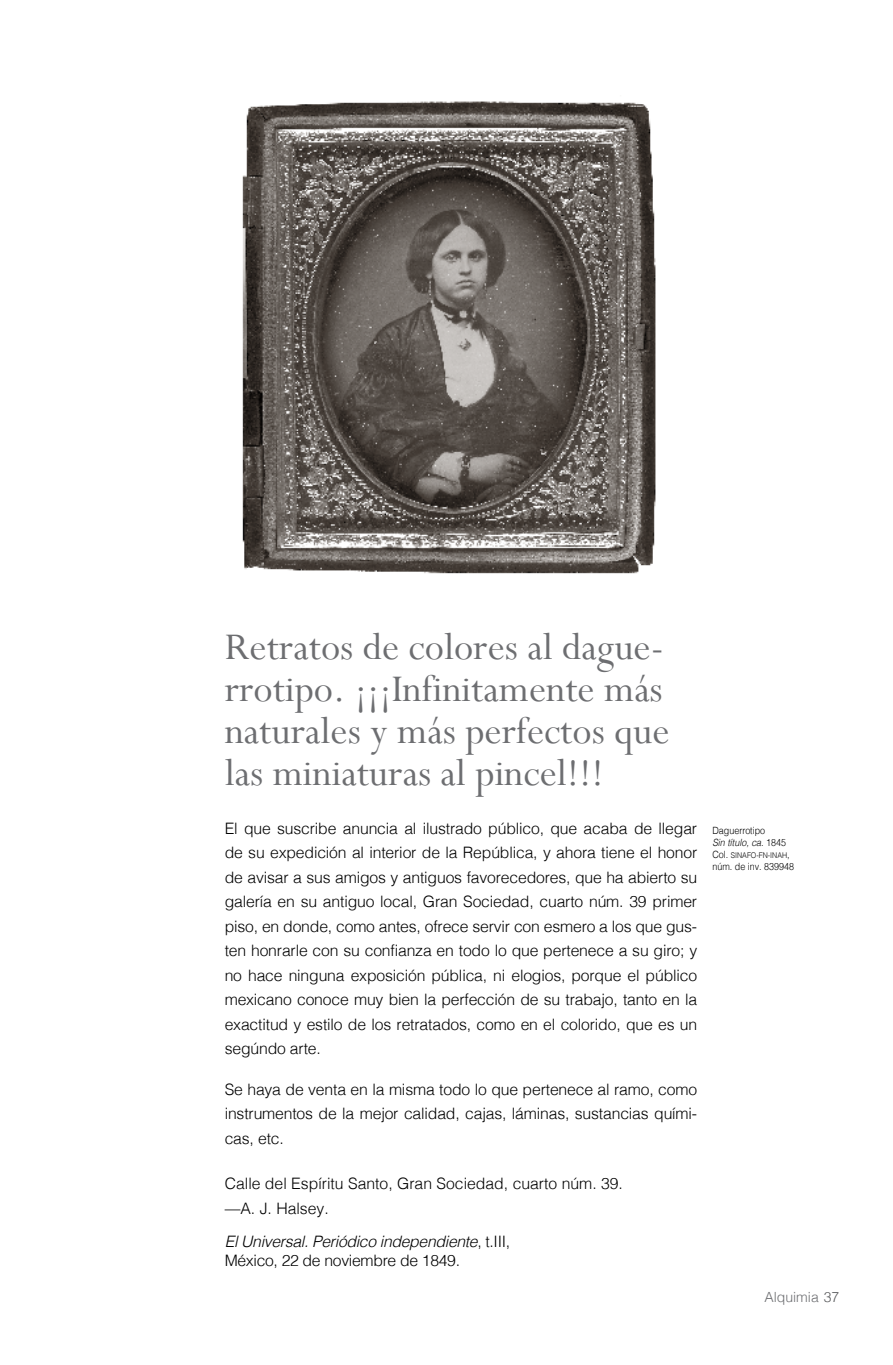
<style>
.page{position:relative;width:893px;height:1365px;background:#fff}
.page>*{position:absolute;margin:0;border:0;box-sizing:border-box;transform-origin:0 0}
.t1{font:42px/42px "Perpetua";color:#6d6e71}
.t2{font:300 15.75px/24.5px "Helvetica";letter-spacing:-.01em;color:#000;text-align:justify}
.t3{font:italic 300 15.75px/19.2px "Helvetica";letter-spacing:-.02em;color:#000}
.t4{font:300 14px "Helvetica";color:#6d6e71}
.t5{font:300 9.97px/11.9px "Helvetica";color:#000;scale:.9 1}
.t6{font:300 7.88px "Helvetica";color:#000;scale:.9 1}
.s1{font-style:normal}
.s2{font-style:italic}
.s3{font-size:9.97px}
.s4{color:#58595b}
</style>
<div class="page">
<img style="left:242px;top:101px;width:414px;height:473px">
<h1 class="t1" style="left:225px;top:624px;width:446px">Retratos de colores al dague&shy;rrotipo. ¡¡¡Infinitamente más naturales y más perfectos que las miniaturas al pincel!!!</h1>
<p class="t2" style="left:225px;top:814px;width:474px">El que suscribe anuncia al ilustrado público, que acaba de llegar de su expedición al interior de la República, y ahora tiene el honor de avisar a sus amigos y antiguos favorecedores, que ha abierto su galería en su antiguo local, Gran Sociedad, cuarto núm. 39 primer piso, en donde, como antes, ofrece servir con esmero a los que gus&shy;ten honrarle con su confianza en todo lo que pertenece a su giro; y no hace ninguna exposición pública, ni elogios, porque el público mexicano conoce muy bien la perfección de su trabajo, tanto en la exactitud y estilo de los retratados, como en el colorido, que es un segúndo arte.</p>
<p class="t2" style="left:225px;top:1075px;width:474px">Se haya de venta en la misma todo lo que pertenece al ramo, como instrumentos de la mejor calidad, cajas, láminas, sustancias quími&shy;cas, etc.</p>
<p class="t2" style="left:225px;top:1170px;width:400px">Calle del Espíritu Santo, Gran Sociedad, cuarto núm. 39. —A. J. Halsey.</p>
<p class="t3" style="left:225px;top:1230px;width:287px">El Universal. Periódico independiente<span class="s1">, t.III,<br>México, 22 de noviembre de 1849.</span></p>
<p class="t5" style="left:712px;top:824px;width:84px">Daguerrotipo<br><span class="s2">Sin título, ca.</span> 1845</p>
<p class="t6" style="left:712px;top:848px;width:87px"><span class="s3">Col.</span> SINAFO-FN-INAH<span class="s3">,</span></p>
<p class="t5" style="left:712px;top:860px;width:92px">núm. de inv. 839948</p>
<p class="t4" style="left:764px;top:1284px;width:76px">Alquimia <span class="s4">37</span></p>
</div>
